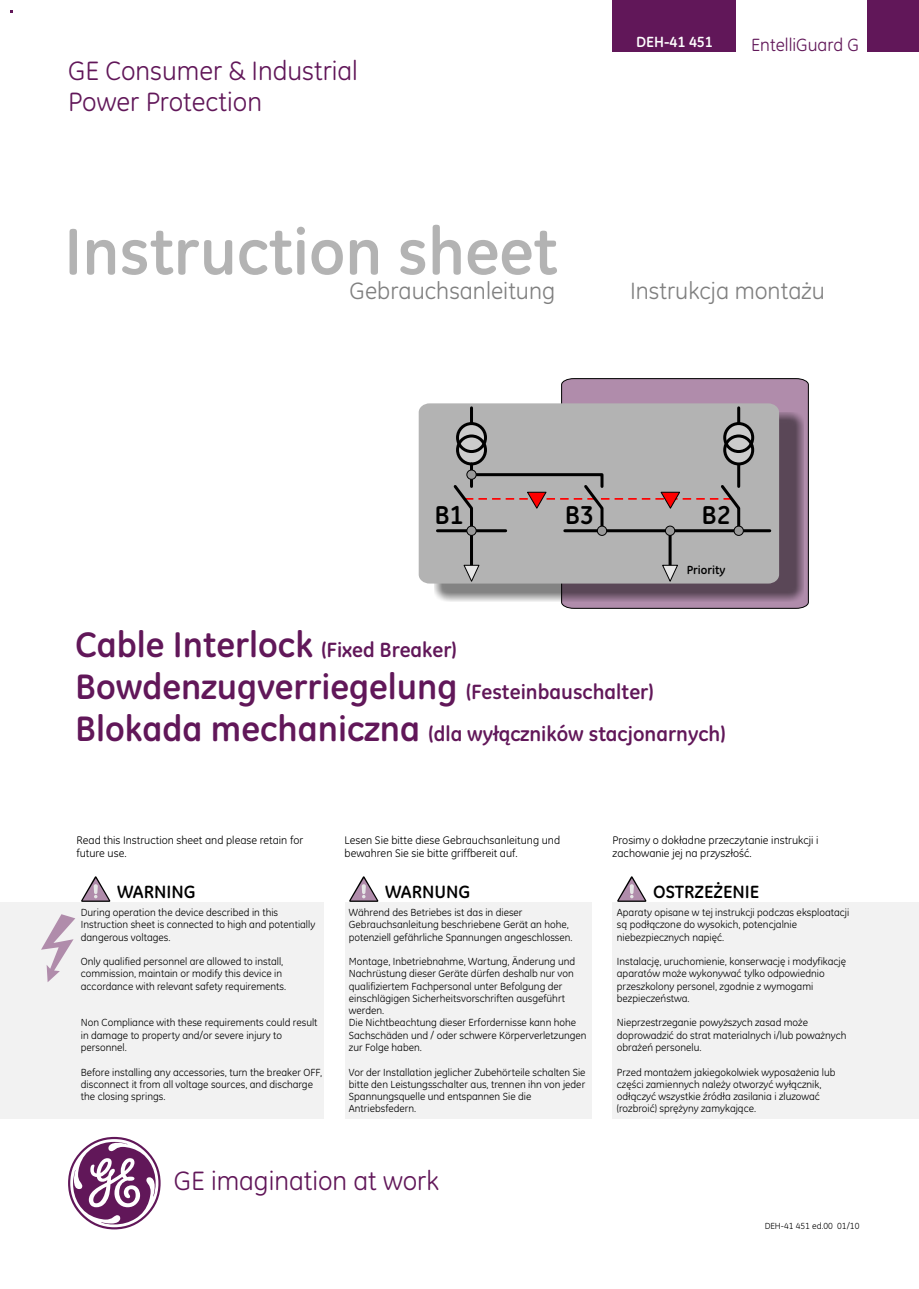
<style>
.page{position:relative;width:919px;height:1289px;background:#fff}
.page>*{position:absolute;margin:0;border:0;box-sizing:border-box;transform-origin:0 0}
.t1{font:700 66px "GE Inspira";color:#b3b3b3}
.t2{font:700 36px/42.2px "GE Inspira";color:#611759}
.t3{font:27px/31.5px "GE Inspira";color:#611759}
.t4{font:700 26.25px "GE Inspira";color:#000}
.t5{font:24px "GE Inspira";color:#808080}
.t6{font:700 21px "GE Inspira";color:#611759}
.t7{font:700 18px "GE Inspira";color:#000}
.t8{font:18px "GE Inspira";color:#611759}
.t9{font:700 15px "GE Inspira";color:#fff}
.t10{font:700 12px "GE Inspira";color:#000}
.t11{font:11.25px/13.2px "GE Inspira";color:#000}
.t12{font:10.5px/12.3px "GE Inspira";color:#000}
.t13{font:9px "GE Inspira";color:#000}
.s1{font-size:21px}
.s2{font-size:36px}
</style>
<div class="page">
<svg style="left:68px;top:1136px;width:93px;height:93px"></svg>
<div style="left:867px;top:0;width:51px;height:51px;background:#611759"></div>
<div style="left:612px;top:0;width:124px;height:51px;background:#611759"></div>
<div style="left:344px;top:901px;width:247px;height:217px;background:#f2f2f2"></div>
<svg style="left:349px;top:876px;width:29px;height:25px"></svg>
<div style="left:361px;top:884px;width:5px;height:10px;background:#e6e6e6;border-radius:2px"></div>
<div style="left:612px;top:901px;width:306px;height:217px;background:#f2f2f2"></div>
<svg style="left:617px;top:876px;width:29px;height:25px"></svg>
<div style="left:629px;top:884px;width:5px;height:10px;background:#e6e6e6;border-radius:2px"></div>
<div style="left:0;top:901px;width:323px;height:217px;background:#f2f2f2"></div>
<svg style="left:81px;top:876px;width:30px;height:25px"></svg>
<svg style="left:94px;top:884px;width:4px;height:10px"></svg>
<svg style="left:41px;top:914px;width:34px;height:68px"></svg>
<svg style="left:561px;top:378px;width:248px;height:231px;background:#a584a0"></svg>
<div style="left:434px;top:412px;width:369px;height:189px;background:#000;opacity:.49"></div>
<div style="left:418px;top:403px;width:361px;height:180px;background:#b3b3b3"></div>
<hr style="left:564px;top:529px;width:205px;height:3px;background:#000">
<hr style="left:437px;top:529px;width:68px;height:3px;background:#000">
<svg style="left:733px;top:526px;width:10px;height:9px"></svg>
<svg style="left:597px;top:526px;width:9px;height:9px"></svg>
<div style="left:723px;top:422px;width:31px;height:31px;border:3px solid #000;border-radius:50%"></div>
<div style="left:723px;top:434px;width:31px;height:31px;border:3px solid #000;border-radius:50%"></div>
<svg style="left:451px;top:405px;width:301px;height:128px;background:#a7a4a4"></svg>
<hr style="left:470px;top:530px;width:3px;height:47px;background:#000">
<div style="left:466px;top:526px;width:10px;height:9px;background:#999;border:1px solid #000;border-radius:50%"></div>
<svg style="left:463px;top:562px;width:17px;height:21px"></svg>
<hr style="left:668px;top:530px;width:3px;height:47px;background:#000">
<div style="left:665px;top:526px;width:9px;height:9px;background:#999;border:1px solid #000;border-radius:50%"></div>
<svg style="left:661px;top:562px;width:17px;height:21px"></svg>
<div style="left:466px;top:470px;width:10px;height:9px;background:#999;border:1px solid #000;border-radius:50%"></div>
<h3 class="t3" style="left:68px;top:57px;width:291px">GE Consumer &amp; Industrial<br>Power Protection</h3>
<h3 class="t9" style="left:636px;top:35px;width:78px">DEH-41 451</h3>
<h3 class="t8" style="left:751px;top:37px;width:109px">EntelliGuard G</h3>
<h1 class="t1" style="left:64px;top:225px;width:494px">Instruction sheet</h1>
<h3 class="t5" style="left:349px;top:281px;width:207px">Gebrauchsanleitung</h3>
<h3 class="t5" style="left:630px;top:281px;width:196px">Instrukcja montażu</h3>
<h3 class="t4" style="left:434px;top:505px;width:31px">B1</h3>
<h3 class="t4" style="left:564px;top:505px;width:31px">B3</h3>
<h3 class="t4" style="left:701px;top:505px;width:31px">B2</h3>
<p class="t10" style="left:686px;top:564px;width:40px">Priority</p>
<h2 class="t2" style="left:75px;top:626px;width:580px">Cable Interlock <span class="s1">(Fixed Breaker)<br></span>Bowdenzugverriegelung <span class="s1">(Festeinbauschalter)</span></h2>
<h3 class="t6" style="left:75px;top:725px;width:652px"><span class="s2">Blokada mechaniczna</span> (dla wyłączników stacjonarnych)</h3>
<p class="t11" style="left:77px;top:834px;width:228px">Read this Instruction sheet and please retain for future use.</p>
<p class="t11" style="left:612px;top:834px;width:207px">Prosimy o dokładne przeczytanie instrukcji i zachowanie jej na przyszłość.</p>
<p class="t11" style="left:344px;top:834px;width:217px">Lesen Sie bitte diese Gebrauchsanleitung und bewahren Sie sie bitte griffbereit auf.</p>
<h3 class="t7" style="left:117px;top:884px;width:80px">WARNING</h3>
<p class="t12" style="left:81px;top:907px;width:236px">During operation the device described in this<br>Instruction sheet is connected to high and potentially dangerous voltages.</p>
<p class="t12" style="left:81px;top:956px;width:207px">Only qualified personnel are allowed to install, commission, maintain or modify this device in accordance with relevant safety requirements.</p>
<p class="t12" style="left:81px;top:1017px;width:238px">Non Compliance with these requirements could result in damage to property and/or severe injury to personnel.</p>
<p class="t12" style="left:81px;top:1066px;width:243px">Before installing any accessories, turn the breaker OFF, disconnect it from all voltage sources, and discharge the closing springs.</p>
<h3 class="t7" style="left:385px;top:884px;width:87px">WARNUNG</h3>
<p class="t12" style="left:349px;top:907px;width:225px">Während des Betriebes ist das in dieser<br>Gebrauchsanleitung beschriebene Gerät an hohe, potenziell gefährliche Spannungen angeschlossen.</p>
<p class="t12" style="left:349px;top:956px;width:239px">Montage, Inbetriebnahme, Wartung, Änderung und Nachrüstung dieser Geräte dürfen deshalb nur von qualifiziertem Fachpersonal unter Befolgung der einschlägigen Sicherheitsvorschriften ausgeführt werden.<br>Die Nichtbeachtung dieser Erfordernisse kann hohe Sachschäden und / oder schwere Körperverletzungen zur Folge haben.</p>
<p class="t12" style="left:349px;top:1066px;width:238px">Vor der Installation jeglicher Zubehörteile schalten Sie bitte den Leistungsschalter aus, trennen ihn von jeder Spannungsquelle und entspannen Sie die Antriebsfedern.</p>
<h3 class="t3" style="left:174px;top:1167px;width:267px">GE imagination at work</h3>
<h3 class="t7" style="left:653px;top:884px;width:108px">OSTRZEŻENIE</h3>
<p class="t12" style="left:617px;top:907px;width:234px">Aparaty opisane w tej instrukcji podczas eksploatacji są podłączone do wysokich, potencjalnie niebezpiecznych napięć.</p>
<p class="t12" style="left:617px;top:956px;width:231px">Instalację, uruchomienie, konserwację i modyfikację aparatów może wykonywać tylko odpowiednio przeszkolony personel, zgodnie z wymogami bezpieczeństwa.</p>
<p class="t12" style="left:617px;top:1017px;width:231px">Nieprzestrzeganie powyższych zasad może doprowadzić do strat materialnych i/lub poważnych obrażeń personelu.</p>
<p class="t12" style="left:617px;top:1066px;width:220px">Przed montażem jakiegokolwiek wyposażenia lub części zamiennych należy otworzyć wyłącznik, odłączyć wszystkie źródła zasilania i zluzować (rozbroić) sprężyny zamykające.</p>
<p class="t13" style="left:764px;top:1222px;width:96px">DEH-41 451 ed.00 01/10</p>
</div>
